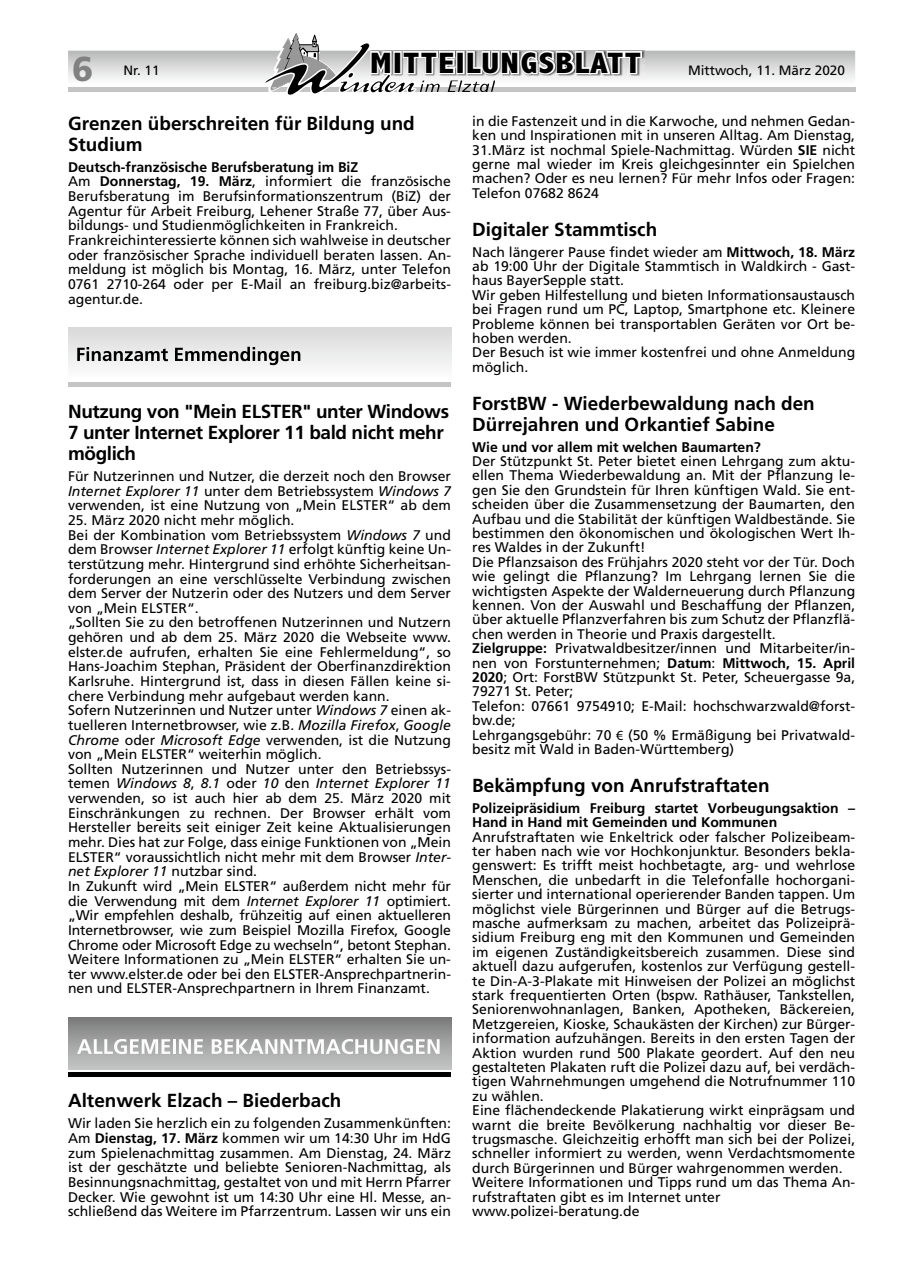
<style>
.page{position:relative;width:902px;height:1280px;background:#fff}
.page>*{position:absolute;margin:0;border:0;box-sizing:border-box;transform-origin:0 0}
.t1{font:900 34.5px "Frutiger";color:#818181}
.t2{font:800 condensed 29.7px "Abadi";letter-spacing:.04em;color:#000;scale:1.15 1}
.t3{font:700 18.9px/21.3px "Frutiger";color:#000}
.t4{font:700 18.9px/21.3px "Frutiger";letter-spacing:-.02em;color:#000}
.t5{font:13.95px/14.4px "Frutiger";color:#000}
.t6{font:700 13.95px/14.4px "Frutiger";color:#000}
.t7{font:13.5px "Frutiger";color:#000}
.s1{font-weight:700}
.s2{font-style:italic}
.s3{font-family:"Myriad Pro"}
</style>
<div class="page">
<svg style="left:68px;top:33px;width:787px;height:62px"></svg>
<div style="left:68px;top:327px;width:383px;height:53px;background:linear-gradient(to bottom,#d8d8d8,#fefefe)"></div>
<hr style="left:68px;top:382px;width:383px;height:4px;background:#c4c4c4">
<svg style="left:77px;top:347px;width:91px;height:14px"></svg>
<svg style="left:175px;top:347px;width:125px;height:18px"></svg>
<div style="left:68px;top:1017px;width:383px;height:52px;background:linear-gradient(to bottom,#7c7c7c,#c4c5c5)"></div>
<hr style="left:68px;top:1072px;width:383px;height:4px;background:#000">
<svg style="left:77px;top:1039px;width:93px;height:15px"></svg>
<hr style="left:173px;top:1039px;width:3px;height:15px;background:#fcfcfc">
<svg style="left:179px;top:1039px;width:24px;height:15px"></svg>
<svg style="left:212px;top:1039px;width:227px;height:15px"></svg>
<h1 class="t1" style="left:72px;top:48px;width:23px">6</h1>
<p class="t7" style="left:123px;top:62px;width:38px">Nr. 11</p>
<h2 class="t2" style="left:370px;top:47px;width:237px">MITTEILUNGSBLATT</h2>
<p class="t7" style="left:688px;top:62px;width:158px">Mittwoch, 11. März 2020</p>
<h3 class="t3" style="left:68px;top:112px;width:348px">Grenzen überschreiten für Bildung und<br>Studium</h3>
<p class="t5" style="left:68px;top:159px;width:384px"><span class="s1">Deutsch-französische Berufsberatung im BiZ<br></span>Am <span class="s1">Donnerstag, 19. März</span>, informiert die französische Berufsberatung im Berufsinformationszentrum (BiZ) der Agentur für Arbeit Freiburg, Lehener Straße 77, über Aus&shy;bildungs- und Studienmöglichkeiten in Frankreich.<br>Frankreichinteressierte können sich wahlweise in deutscher oder französischer Sprache individuell beraten lassen. An&shy;meldung ist möglich bis Montag, 16. März, unter Telefon 0761 2710-264 oder per E-Mail an freiburg.biz@arbeits&shy;agentur.de.</p>
<h3 class="t4" style="left:68px;top:400px;width:382px">Nutzung von "Mein ELSTER" unter Windows<br>7 unter Internet Explorer 11 bald nicht mehr möglich</h3>
<p class="t5" style="left:68px;top:469px;width:384px;text-align:justify">Für Nutzerinnen und Nutzer, die derzeit noch den Browser <span class="s2">Internet Explorer 11</span> unter dem Betriebssystem <span class="s2">Windows 7 </span>verwenden, ist eine Nutzung von „Mein ELSTER“ ab dem</p>
<p class="t5" style="left:68px;top:513px;width:384px">25. März 2020 nicht mehr möglich.<br>Bei der Kombination vom Betriebssystem <span class="s2">Windows 7</span> und dem Browser <span class="s2">Internet Explorer 11</span> erfolgt künftig keine Un&shy;terstützung mehr. Hintergrund sind erhöhte Sicherheitsan&shy;forderungen an eine verschlüsselte Verbindung zwischen dem Server der Nutzerin oder des Nutzers und dem Server von „Mein ELSTER“.<br>„Sollten Sie zu den betroffenen Nutzerinnen und Nutzern gehören und ab dem 25. März 2020 die Webseite www. elster.de aufrufen, erhalten Sie eine Fehlermeldung“, so Hans-Joachim Stephan, Präsident der Oberfinanzdirektion Karlsruhe. Hintergrund ist, dass in diesen Fällen keine si&shy;chere Verbindung mehr aufgebaut werden kann.<br>Sofern Nutzerinnen und Nutzer unter <span class="s2">Windows 7</span> einen ak&shy;tuelleren Internetbrowser, wie z.B. <span class="s2">Mozilla Firefox</span>, <span class="s2">Google Chrome</span> oder <span class="s2">Microsoft Edge</span> verwenden, ist die Nutzung von „Mein ELSTER“ weiterhin möglich.<br>Sollten Nutzerinnen und Nutzer unter den Betriebssys&shy;temen <span class="s2">Windows 8</span>, <span class="s2">8.1</span> oder <span class="s2">10</span> den <span class="s2">Internet Explorer 11 </span>verwenden, so ist auch hier ab dem 25. März 2020 mit Einschränkungen zu rechnen. Der Browser erhält vom Hersteller bereits seit einiger Zeit keine Aktualisierungen mehr. Dies hat zur Folge, dass einige Funktionen von „Mein ELSTER“ voraussichtlich nicht mehr mit dem Browser <span class="s2">Inter&shy;net Explorer 11</span> nutzbar sind.<br>In Zukunft wird „Mein ELSTER“ außerdem nicht mehr für die Verwendung mit dem <span class="s2">Internet Explorer 11</span> optimiert. „Wir empfehlen deshalb, frühzeitig auf einen aktuelleren Internetbrowser, wie zum Beispiel Mozilla Firefox, Google Chrome oder Microsoft Edge zu wechseln“, betont Stephan.<br>Weitere Informationen zu „Mein ELSTER“ erhalten Sie un&shy;ter www.elster.de oder bei den ELSTER-Ansprechpartnerin&shy;nen und ELSTER-Ansprechpartnern in Ihrem Finanzamt.</p>
<h3 class="t3" style="left:68px;top:1090px;width:275px">Altenwerk Elzach – Biederbach</h3>
<p class="t5" style="left:68px;top:1116px;width:384px;text-align:justify">Wir laden Sie herzlich ein zu folgenden Zusammenkünften:<br>Am <span class="s1">Dienstag, 17. März</span> kommen wir um 14:30 Uhr im HdG zum Spielenachmittag zusammen. Am Dienstag, 24. März ist der geschätzte und beliebte Senioren-Nachmittag, als Besinnungsnachmittag, gestaltet von und mit Herrn Pfarrer Decker. Wie gewohnt ist um 14:30 Uhr eine Hl. Messe, an&shy;schließend das Weitere im Pfarrzentrum. Lassen wir uns ein</p>
<p class="t5" style="left:472px;top:114px;width:384px;text-align:justify">in die Fastenzeit und in die Karwoche, und nehmen Gedan&shy;ken und Inspirationen mit in unseren Alltag. Am Dienstag, 31.März ist nochmal Spiele-Nachmittag. Würden <span class="s1">SIE</span> nicht gerne mal wieder im Kreis gleichgesinnter ein Spielchen machen? Oder es neu lernen? Für mehr Infos oder Fragen:<br>Telefon 07682 8624</p>
<h3 class="t3" style="left:472px;top:218px;width:186px">Digitaler Stammtisch</h3>
<p class="t5" style="left:472px;top:244px;width:384px">Nach längerer Pause findet wieder am <span class="s1">Mittwoch, 18. März </span>ab 19:00 Uhr der Digitale Stammtisch in Waldkirch - Gast&shy;haus BayerSepple statt.<br>Wir geben Hilfestellung und bieten Informationsaustausch bei Fragen rund um PC, Laptop, Smartphone etc. Kleinere Probleme können bei transportablen Geräten vor Ort be&shy;hoben werden.<br>Der Besuch ist wie immer kostenfrei und ohne Anmeldung möglich.</p>
<h3 class="t3" style="left:472px;top:392px;width:344px">ForstBW - Wiederbewaldung nach den<br>Dürrejahren und Orkantief Sabine</h3>
<p class="t6" style="left:472px;top:439px;width:290px">Wie und vor allem mit welchen Baumarten?</p>
<p class="t5" style="left:472px;top:454px;width:384px">Der Stützpunkt St. Peter bietet einen Lehrgang zum aktu&shy;ellen Thema Wiederbewaldung an. Mit der Pflanzung le&shy;gen Sie den Grundstein für Ihren künftigen Wald. Sie ent&shy;scheiden über die Zusammensetzung der Baumarten, den Aufbau und die Stabilität der künftigen Waldbestände. Sie bestimmen den ökonomischen und ökologischen Wert Ih&shy;res Waldes in der Zukunft!<br>Die Pflanzsaison des Frühjahrs 2020 steht vor der Tür. Doch wie gelingt die Pflanzung? Im Lehrgang lernen Sie die wichtigsten Aspekte der Walderneuerung durch Pflanzung kennen. Von der Auswahl und Beschaffung der Pflanzen, über aktuelle Pflanzverfahren bis zum Schutz der Pflanzflä&shy;chen werden in Theorie und Praxis dargestellt.<br><span class="s1">Zielgruppe:</span> Privatwaldbesitzer/innen und Mitarbeiter/in&shy;nen von Forstunternehmen; <span class="s1">Datum</span>: <span class="s1">Mittwoch, 15. April 2020</span>; Ort: ForstBW Stützpunkt St. Peter, Scheuergasse 9a, 79271 St. Peter;<br>Telefon: 07661 9754910; E-Mail: hochschwarzwald@forst&shy;bw.de;<br>Lehrgangsgebühr: 70 <span class="s3">€</span> (50 % Ermäßigung bei Privatwald&shy;besitz mit Wald in Baden-Württemberg)</p>
<h3 class="t3" style="left:472px;top:774px;width:299px">Bekämpfung von Anrufstraftaten</h3>
<p class="t6" style="left:472px;top:800px;width:384px">Polizeipräsidium Freiburg startet Vorbeugungsaktion –<br>Hand in Hand mit Gemeinden und Kommunen</p>
<p class="t5" style="left:472px;top:829px;width:384px">Anrufstraftaten wie Enkeltrick oder falscher Polizeibeam&shy;ter haben nach wie vor Hochkonjunktur. Besonders bekla&shy;genswert: Es trifft meist hochbetagte, arg- und wehrlose Menschen, die unbedarft in die Telefonfalle hochorgani&shy;sierter und international operierender Banden tappen. Um möglichst viele Bürgerinnen und Bürger auf die Betrugs&shy;masche aufmerksam zu machen, arbeitet das Polizeiprä&shy;sidium Freiburg eng mit den Kommunen und Gemeinden im eigenen Zuständigkeitsbereich zusammen. Diese sind aktuell dazu aufgerufen, kostenlos zur Verfügung gestell&shy;te Din-A-3-Plakate mit Hinweisen der Polizei an möglichst stark frequentierten Orten (bspw. Rathäuser, Tankstellen, Seniorenwohnanlagen, Banken, Apotheken, Bäckereien, Metzgereien, Kioske, Schaukästen der Kirchen) zur Bürger&shy;information aufzuhängen. Bereits in den ersten Tagen der Aktion wurden rund 500 Plakate geordert. Auf den neu gestalteten Plakaten ruft die Polizei dazu auf, bei verdäch&shy;tigen Wahrnehmungen umgehend die Notrufnummer 110 zu wählen.<br>Eine flächendeckende Plakatierung wirkt einprägsam und warnt die breite Bevölkerung nachhaltig vor dieser Be&shy;trugsmasche. Gleichzeitig erhofft man sich bei der Polizei, schneller informiert zu werden, wenn Verdachtsmomente durch Bürgerinnen und Bürger wahrgenommen werden.<br>Weitere Informationen und Tipps rund um das Thema An&shy;rufstraftaten gibt es im Internet unter www.polizei-beratung.de</p>
</div>
